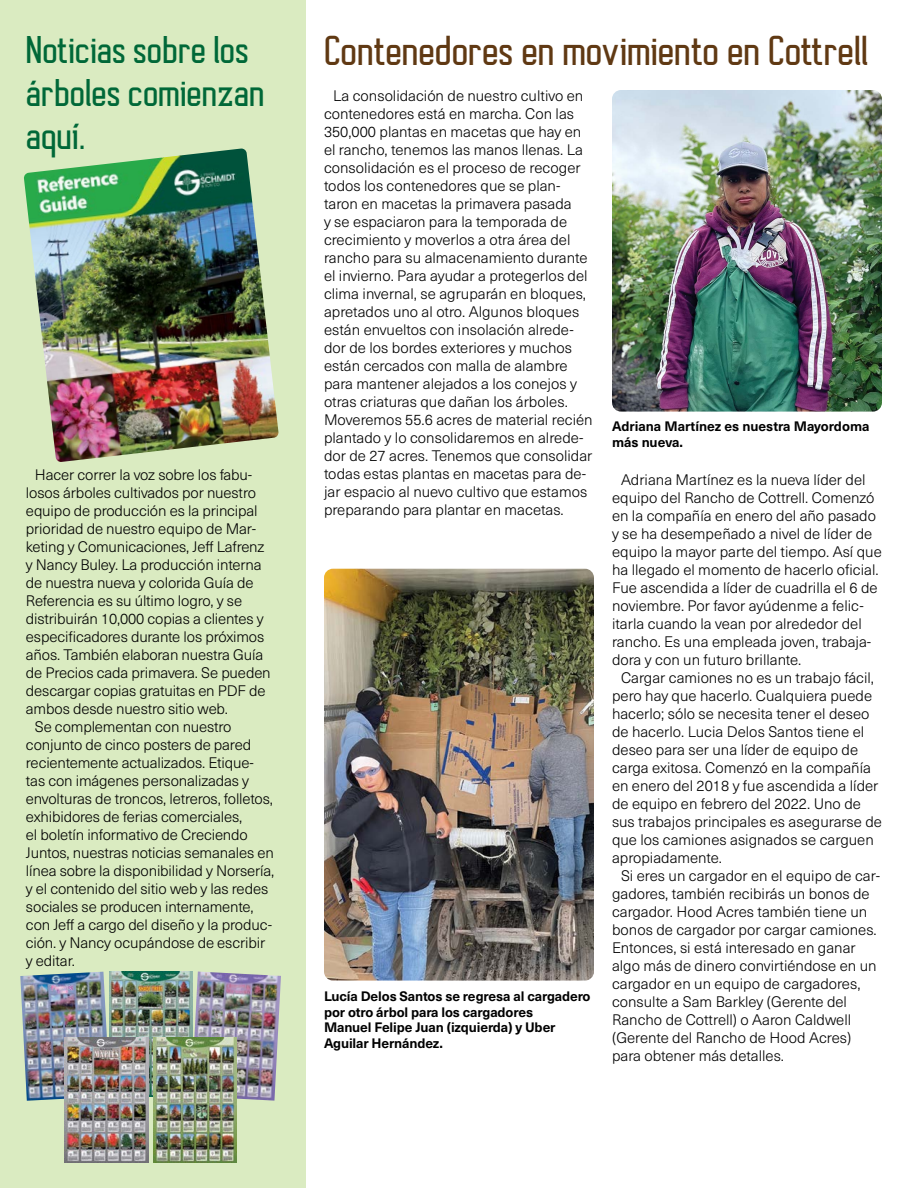
<style>
.page{position:relative;width:918px;height:1188px;background:#fff}
.page>*{position:absolute;margin:0;border:0;box-sizing:border-box;transform-origin:0 0}
.t1{font:700 39px "Autobus";color:#603913}
.t2{font:700 36px/43.2px "Autobus";color:#006838}
.t3{font:300 15px/18px "Neue Haas Unica W1 G";color:#000}
.t4{font:700 13.5px/15.8px "Neue Haas Unica W1 G";letter-spacing:-.01em;color:#000}
</style>
<div class="page">
<img style="left:324px;top:569px;width:270px;height:412px">
<img style="left:612px;top:90px;width:270px;height:322px">
<div style="left:0;top:0;width:306px;height:1188px;background:#daebc1"></div>
<img style="left:24px;top:149px;width:255px;height:313px">
<img style="left:192px;top:972px;width:89px;height:129px">
<img style="left:20px;top:972px;width:89px;height:129px">
<img style="left:109px;top:972px;width:83px;height:124px">
<img style="left:65px;top:1038px;width:83px;height:124px">
<img style="left:153px;top:1038px;width:84px;height:124px">
<h2 class="t2" style="left:26px;top:28px;width:240px">Noticias sobre los árboles comienzan aquí.</h2>
<p class="t3" style="left:35px;top:465px;width:219px">Hacer correr la voz sobre los fabu-</p>
<p class="t3" style="left:26px;top:483px;width:232px">losos árboles cultivados por nuestro</p>
<p class="t3" style="left:26px;top:501px;width:233px">equipo de producción es la principal</p>
<p class="t3" style="left:26px;top:519px;width:232px">prioridad de nuestro equipo de Mar-</p>
<p class="t3" style="left:26px;top:537px;width:240px">keting y Comunicaciones, Jeff Lafrenz</p>
<p class="t3" style="left:26px;top:555px;width:237px">y Nancy Buley. La producción interna</p>
<p class="t3" style="left:26px;top:573px;width:229px">de nuestra nueva y colorida Guía de</p>
<p class="t3" style="left:26px;top:591px;width:218px">Referencia es su último logro, y se</p>
<p class="t3" style="left:26px;top:609px;width:239px">distribuirán 10,000 copias a clientes y</p>
<p class="t3" style="left:26px;top:627px;width:240px">especificadores durante los próximos</p>
<p class="t3" style="left:26px;top:645px;width:239px">años. También elaboran nuestra Guía</p>
<p class="t3" style="left:26px;top:663px;width:246px">de Precios cada primavera. Se pueden</p>
<p class="t3" style="left:26px;top:681px;width:241px">descargar copias gratuitas en PDF de</p>
<p class="t3" style="left:26px;top:699px;width:204px">ambos desde nuestro sitio web.</p>
<p class="t3" style="left:35px;top:717px;width:198px">Se complementan con nuestro</p>
<p class="t3" style="left:26px;top:735px;width:227px">conjunto de cinco posters de pared</p>
<p class="t3" style="left:26px;top:753px;width:230px">recientemente actualizados. Etique-</p>
<p class="t3" style="left:26px;top:771px;width:225px">tas con imágenes personalizadas y</p>
<p class="t3" style="left:26px;top:789px;width:249px">envolturas de troncos, letreros, folletos,</p>
<p class="t3" style="left:26px;top:807px;width:218px">exhibidores de ferias comerciales,</p>
<p class="t3" style="left:26px;top:825px;width:223px">el boletín informativo de Creciendo</p>
<p class="t3" style="left:26px;top:843px;width:249px">Juntos, nuestras noticias semanales en</p>
<p class="t3" style="left:26px;top:861px;width:250px">línea sobre la disponibilidad y Norsería,</p>
<p class="t3" style="left:26px;top:879px;width:244px">y el contenido del sitio web y las redes</p>
<p class="t3" style="left:26px;top:897px;width:229px">sociales se producen internamente,</p>
<p class="t3" style="left:26px;top:915px;width:248px">con Jeff a cargo del diseño y la produc-</p>
<p class="t3" style="left:26px;top:933px;width:241px">ción. y Nancy ocupándose de escribir</p>
<p class="t3" style="left:26px;top:951px;width:50px">y editar.</p>
<h1 class="t1" style="left:324px;top:27px;width:546px">Contenedores en movimiento en Cottrell</h1>
<p class="t3" style="left:324px;top:86px;width:270px;text-indent:9px">La consolidación de nuestro cultivo en contenedores está en marcha. Con las 350,000 plantas en macetas que hay en el rancho, tenemos las manos llenas. La consolidación es el proceso de recoger todos los contenedores que se plan&shy;taron en macetas la primavera pasada<br>y se espaciaron para la temporada de crecimiento y moverlos a otra área del rancho para su almacenamiento durante el invierno. Para ayudar a protegerlos del clima invernal, se agruparán en bloques, apretados uno al otro. Algunos bloques están envueltos con insolación alrede&shy;dor de los bordes exteriores y muchos están cercados con malla de alambre para mantener alejados a los conejos y otras criaturas que dañan los árboles.<br>Moveremos 55.6 acres de material recién plantado y lo consolidaremos en alrede&shy;dor de 27 acres. Tenemos que consolidar todas estas plantas en macetas para de&shy;jar espacio al nuevo cultivo que estamos preparando para plantar en macetas.</p>
<p class="t4" style="left:324px;top:987px;width:268px">Lucía Delos Santos se regresa al cargadero por otro árbol para los cargadores<br>Manuel Felipe Juan (izquierda) y Uber Aguilar Hernández.</p>
<p class="t4" style="left:612px;top:417px;width:259px">Adriana Martínez es nuestra Mayordoma más nueva.</p>
<p class="t3" style="left:621px;top:470px;width:246px">Adriana Martínez es la nueva líder del</p>
<p class="t3" style="left:612px;top:488px;width:264px">equipo del Rancho de Cottrell. Comenzó</p>
<p class="t3" style="left:612px;top:506px;width:266px">en la compañía en enero del año pasado</p>
<p class="t3" style="left:612px;top:524px;width:262px">y se ha desempeñado a nivel de líder de</p>
<p class="t3" style="left:612px;top:542px;width:271px">equipo la mayor parte del tiempo. Así que</p>
<p class="t3" style="left:612px;top:560px;width:268px">ha llegado el momento de hacerlo oficial.</p>
<p class="t3" style="left:612px;top:578px;width:267px">Fue ascendida a líder de cuadrilla el 6 de</p>
<p class="t3" style="left:612px;top:596px;width:253px">noviembre. Por favor ayúdenme a felic-</p>
<p class="t3" style="left:612px;top:614px;width:251px">itarla cuando la vean por alrededor del</p>
<p class="t3" style="left:612px;top:632px;width:261px">rancho. Es una empleada joven, trabaja-</p>
<p class="t3" style="left:612px;top:650px;width:191px">dora y con un futuro brillante.</p>
<p class="t3" style="left:621px;top:668px;width:255px">Cargar camiones no es un trabajo fácil,</p>
<p class="t3" style="left:612px;top:686px;width:262px">pero hay que hacerlo. Cualquiera puede</p>
<p class="t3" style="left:612px;top:704px;width:259px">hacerlo; sólo se necesita tener el deseo</p>
<p class="t3" style="left:612px;top:722px;width:254px">de hacerlo. Lucia Delos Santos tiene el</p>
<p class="t3" style="left:612px;top:740px;width:248px">deseo para ser una líder de equipo de</p>
<p class="t3" style="left:612px;top:758px;width:260px">carga exitosa. Comenzó en la compañía</p>
<p class="t3" style="left:612px;top:776px;width:268px">en enero del 2018 y fue ascendida a líder</p>
<p class="t3" style="left:612px;top:794px;width:250px">de equipo en febrero del 2022. Uno de</p>
<p class="t3" style="left:612px;top:812px;width:271px">sus trabajos principales es asegurarse de</p>
<p class="t3" style="left:612px;top:830px;width:263px">que los camiones asignados se carguen</p>
<p class="t3" style="left:612px;top:848px;width:112px">apropiadamente.</p>
<p class="t3" style="left:621px;top:866px;width:261px">Si eres un cargador en el equipo de car-</p>
<p class="t3" style="left:612px;top:884px;width:259px">gadores, también recibirás un bonos de</p>
<p class="t3" style="left:612px;top:902px;width:257px">cargador. Hood Acres también tiene un</p>
<p class="t3" style="left:612px;top:920px;width:266px">bonos de cargador por cargar camiones.</p>
<p class="t3" style="left:612px;top:938px;width:245px">Entonces, si está interesado en ganar</p>
<p class="t3" style="left:612px;top:956px;width:266px">algo más de dinero convirtiéndose en un</p>
<p class="t3" style="left:612px;top:974px;width:250px">cargador en un equipo de cargadores,</p>
<p class="t3" style="left:612px;top:992px;width:237px">consulte a Sam Barkley (Gerente del</p>
<p class="t3" style="left:612px;top:1010px;width:241px">Rancho de Cottrell) o Aaron Caldwell</p>
<p class="t3" style="left:612px;top:1028px;width:241px">(Gerente del Rancho de Hood Acres)</p>
<p class="t3" style="left:612px;top:1046px;width:174px">para obtener más detalles.</p>
</div>
